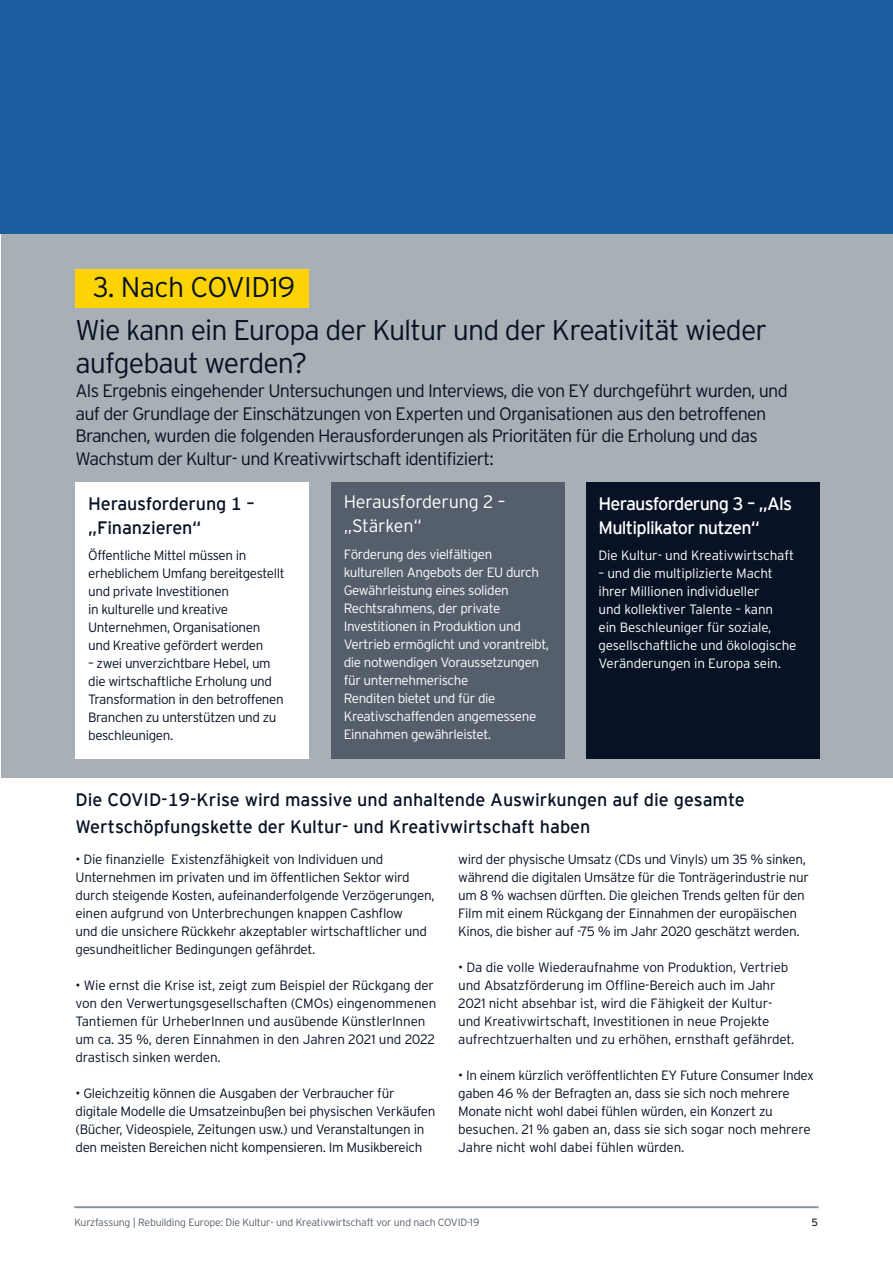
<style>
.page{position:relative;width:893px;height:1263px;background:#fff}
.page>*{position:absolute;margin:0;border:0;box-sizing:border-box;transform-origin:0 0}
.Titre_1{font:300 28.5px/33px "Interstate";letter-spacing:-.03em;color:#071224}
.BODY_COPY{font:300 18px/22.5px "Interstate";letter-spacing:-.04em;color:#071224}
.BODY_COPY-2{font:18px/24px "EY Interstate";color:#071224}
.BODY_COPY-3{font:18px/24px "EY Interstate";letter-spacing:-.04em;color:#fff}
.BODY_COPY-4{font:300 18px/24px "Interstate";letter-spacing:-.01em;color:#fff}
.BODY_COPY-5{font:300 13.5px/18px "Interstate";letter-spacing:-.025em;color:#071224}
.BODY_COPY-6{font:300 13.5px/18px "Interstate";letter-spacing:-.03em;color:#fff}
.BODY_COPY-7{font:300 13.5px/18px "Interstate";letter-spacing:-.01em;color:#fff}
.Document_title_Addit{font:300 10.5px "Interstate";letter-spacing:-.02em;color:#545f6b}
.Page_No_s_Right{font:10.5px "EY Interstate";color:#231f20}
</style>
<div class="page">
<div style="left:1px;top:210px;width:892px;height:568px;background:#a8b0b6"></div>
<div style="left:75px;top:482px;width:234px;height:277px;background:#fff"></div>
<div style="left:331px;top:482px;width:234px;height:277px;background:#545f6b"></div>
<div style="left:586px;top:482px;width:234px;height:277px;background:#071224"></div>
<div style="left:75px;top:269px;width:234px;height:39px;background:#fed304"></div>
<div style="left:0;top:0;width:893px;height:233px;background:#1c5ea0"></div>
<hr style="left:74px;top:1207px;width:745px;height:1px;background:#545f6b">
<p class="Titre_1" style="left:93px;top:270px;width:204px">3. Nach COVID19</p>
<p class="Titre_1" style="left:75px;top:313px;width:693px">Wie kann ein Europa der Kultur und der Kreativität wieder aufgebaut werden?</p>
<p class="BODY_COPY" style="left:75px;top:380px;width:714px">Als Ergebnis eingehender Untersuchungen und Interviews, die von EY durchgeführt wurden, und auf der Grundlage der Einschätzungen von Experten und Organisationen aus den betroffenen Branchen, wurden die folgenden Herausforderungen als Prioritäten für die Erholung und das Wachstum der Kultur- und Kreativwirtschaft identifiziert:</p>
<p class="BODY_COPY-2" style="left:88px;top:490px;width:168px">Herausforderung 1 – „Finanzieren“</p>
<p class="BODY_COPY-5" style="left:88px;top:546px;width:198px">Öffentliche Mittel müssen in erheblichem Umfang bereitgestellt und private Investitionen<br>in kulturelle und kreative<br>Unternehmen, Organisationen und Kreative gefördert werden</p>
<p class="BODY_COPY-5" style="left:88px;top:654px;width:197px">– zwei unverzichtbare Hebel, um die wirtschaftliche Erholung und<br>Transformation in den betroffenen<br>Branchen zu unterstützen und zu beschleunigen.</p>
<p class="BODY_COPY-4" style="left:344px;top:490px;width:163px">Herausforderung 2 – „Stärken“</p>
<p class="BODY_COPY-6" style="left:344px;top:545px;width:207px">Förderung des vielfältigen kulturellen Angebots der EU durch<br>Gewährleistung eines soliden<br>Rechtsrahmens, der private<br>Investitionen in Produktion und<br>Vertrieb ermöglicht und vorantreibt, die notwendigen Voraussetzungen für unternehmerische<br>Renditen bietet und für die<br>Kreativschaffenden angemessene<br>Einnahmen gewährleistet.</p>
<p class="BODY_COPY-3" style="left:598px;top:490px;width:195px">Herausforderung 3 – „Als<br>Multiplikator nutzen“</p>
<p class="BODY_COPY-7" style="left:598px;top:546px;width:197px">Die Kultur- und Kreativwirtschaft</p>
<p class="BODY_COPY-7" style="left:598px;top:564px;width:200px">– und die multiplizierte Macht ihrer Millionen individueller<br>und kollektiver Talente – kann<br>ein Beschleuniger für soziale, gesellschaftliche und ökologische<br>Veränderungen in Europa sein.</p>
<p class="BODY_COPY-2" style="left:75px;top:785px;width:671px;line-height:27px">Die COVID-19-Krise wird massive und anhaltende Auswirkungen auf die gesamte<br>Wertschöpfungskette der Kultur- und Kreativwirtschaft haben</p>
<p class="BODY_COPY-5" style="left:75px;top:850px;width:361px">• Die finanzielle Existenzfähigkeit von Individuen und Unternehmen im privaten und im öffentlichen Sektor wird durch steigende Kosten, aufeinanderfolgende Verzögerungen, einen aufgrund von Unterbrechungen knappen Cashflow<br>und die unsichere Rückkehr akzeptabler wirtschaftlicher und gesundheitlicher Bedingungen gefährdet.</p>
<p class="BODY_COPY-5" style="left:75px;top:976px;width:362px">• Wie ernst die Krise ist, zeigt zum Beispiel der Rückgang der von den Verwertungsgesellschaften (CMOs) eingenommenen Tantiemen für UrheberInnen und ausübende KünstlerInnen um ca. 35 %, deren Einnahmen in den Jahren 2021 und 2022 drastisch sinken werden.</p>
<p class="BODY_COPY-5" style="left:75px;top:1084px;width:362px">• Gleichzeitig können die Ausgaben der Verbraucher für digitale Modelle die Umsatzeinbußen bei physischen Verkäufen (Bücher, Videospiele, Zeitungen usw.) und Veranstaltungen in den meisten Bereichen nicht kompensieren. Im Musikbereich</p>
<p class="BODY_COPY-5" style="left:458px;top:850px;width:352px">wird der physische Umsatz (CDs und Vinyls) um 35 % sinken, während die digitalen Umsätze für die Tonträgerindustrie nur um 8 % wachsen dürften. Die gleichen Trends gelten für den Film mit einem Rückgang der Einnahmen der europäischen Kinos, die bisher auf -75 % im Jahr 2020 geschätzt werden.</p>
<p class="BODY_COPY-5" style="left:458px;top:958px;width:338px">• Da die volle Wiederaufnahme von Produktion, Vertrieb und Absatzförderung im Offline-Bereich auch im Jahr 2021 nicht absehbar ist, wird die Fähigkeit der Kultur&shy;und Kreativwirtschaft, Investitionen in neue Projekte aufrechtzuerhalten und zu erhöhen, ernsthaft gefährdet.</p>
<p class="BODY_COPY-5" style="left:458px;top:1066px;width:357px">• In einem kürzlich veröffentlichten EY Future Consumer Index gaben 46 % der Befragten an, dass sie sich noch mehrere Monate nicht wohl dabei fühlen würden, ein Konzert zu besuchen. 21 % gaben an, dass sie sich sogar noch mehrere Jahre nicht wohl dabei fühlen würden.</p>
<p class="Document_title_Addit" style="left:74px;top:1216px;width:407px">Kurzfassung | Rebuilding Europe: Die Kultur- und Kreativwirtschaft vor und nach COVID-19</p>
<p class="Page_No_s_Right" style="left:811px;top:1214px;width:8px">5</p>
</div>
